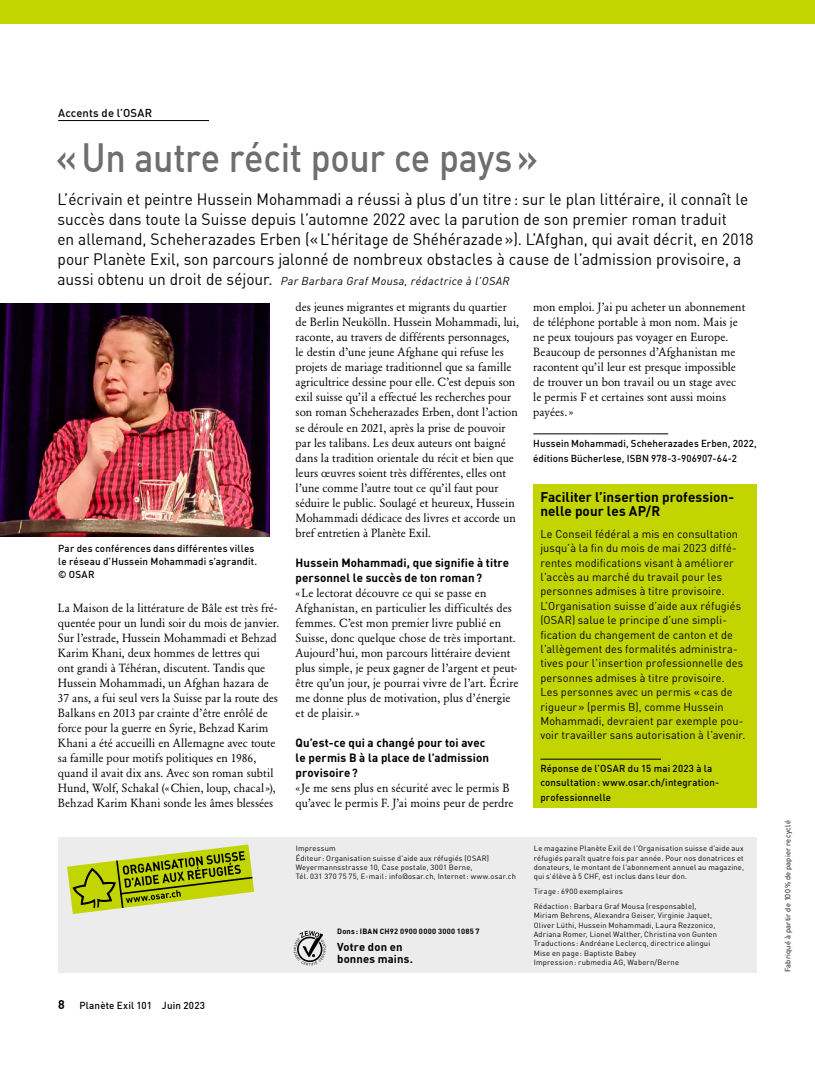
<style>
.page{position:relative;width:815px;height:1081px;background:#fff}
.page>*{position:absolute;margin:0;border:0;box-sizing:border-box;transform-origin:0 0}
.T1_Titel__fr{font:500 40px "DIN Offc";letter-spacing:-.01em;color:#6e6e6e;scale:.9 1}
.Lead__fr{font:16.25px/20px "DIN Offc";color:#000;scale:.95 1}
.Kasten_Titel__fr{font:700 13.75px/14.4px "DIN Offc";letter-spacing:.005em;color:#000}
.t1{font:700 12.5px "DIN Offc";color:#000}
.Grund__fr{font:11.75px/15px "Garamond BE Pro";letter-spacing:.005em;color:#000}
.Zwischentitel__fr{font:700 11.75px/15px "DIN Offc";letter-spacing:.01em;color:#000}
.Kasten__fr{font:11.25px/14.4px "DIN Offc";letter-spacing:.01em;color:#000}
.Lead__fr-2{font:italic 11.25px "DIN Offc";letter-spacing:.035em;color:#000}
.t2{font:700 11.25px "DIN Offc";letter-spacing:.015em;color:#000}
.Rubrik{font:500 11.25px "DIN Offc";letter-spacing:.015em;color:#000}
.Links__fr{font:500 10px/14.4px "DIN Offc";letter-spacing:.015em;color:#000}
.Bildlegende__fr{font:500 10px/13.1px "DIN Offc";letter-spacing:.02em;color:#000}
.t3{font:7.5px/9.4px "DIN Offc";letter-spacing:.025em;color:#000}
.t4{font:700 7.5px "DIN Offc";letter-spacing:.035em;color:#000}
.s1{font-style:normal;font-size:16.25px}
</style>
<div class="page">
<hr style="left:533px;top:433px;width:135px;height:1px;background:#000">
<hr style="left:58px;top:120px;width:151px;height:1px;background:#000">
<div style="left:533px;top:484px;width:224px;height:324px;background:#c2d500"></div>
<hr style="left:540px;top:759px;width:121px;height:1px;background:#000">
<img style="left:0;top:304px;width:269px;height:233px">
<div style="left:58px;top:837px;width:699px;height:136px;background:#ececec"></div>
<svg style="left:67px;top:844px;width:187px;height:70px"></svg>
<svg style="left:294px;top:930px;width:32px;height:35px"></svg>
<div style="left:0;top:0;width:815px;height:23px;background:#c2d500"></div>
<p class="Rubrik" style="left:58px;top:105px;width:96px">Accents de l’OSAR</p>
<p class="T1_Titel__fr" style="left:56px;top:132px;width:538px">«Un autre récit pour ce pays»</p>
<p class="Lead__fr" style="left:58px;top:189px;width:734px">L’écrivain et peintre Hussein Mohammadi a réussi à plus d’un titre : sur le plan littéraire, il connaît le succès dans toute la Suisse depuis l’automne 2022 avec la parution de son premier roman traduit<br>en allemand, Scheherazades Erben («L’héritage de Shéhérazade»). L’Afghan, qui avait décrit, en 2018 pour Planète Exil, son parcours jalonné de nombreux obstacles à cause de l’admission provisoire, a</p>
<p class="Lead__fr-2" style="left:58px;top:274px;width:454px"><span class="s1">aussi obtenu un droit de séjour.</span> Par Barbara Graf Mousa, rédactrice à l’OSAR</p>
<p class="Bildlegende__fr" style="left:58px;top:542px;width:200px">Par des conférences dans différentes villes le réseau d’Hussein Mohammadi s’agrandit. © OSAR</p>
<p class="Grund__fr" style="left:58px;top:600px;width:223px">La Maison de la littérature de Bâle est très fré&shy;quentée pour un lundi soir du mois de janvier.<br>Sur l’estrade, Hussein Mohammadi et Behzad Karim Khani, deux hommes de lettres qui<br>ont grandi à Téhéran, discutent. Tandis que Hussein Mohammadi, un Afghan hazara de 37 ans, a fui seul vers la Suisse par la route des Balkans en 2013 par crainte d’être enrôlé de force pour la guerre en Syrie, Behzad Karim Khani a été accueilli en Allemagne avec toute sa famille pour motifs politiques en 1986, quand il avait dix ans. Avec son roman subtil Hund, Wolf, Schakal («Chien, loup, chacal»), Behzad Karim Khani sonde les âmes blessées</p>
<p class="t1" style="left:58px;top:996px;width:8px">8</p>
<p class="Links__fr" style="left:79px;top:998px;width:127px">Planète Exil 101 Juin 2023</p>
<p class="Grund__fr" style="left:296px;top:300px;width:225px">des jeunes migrantes et migrants du quartier de Berlin Neukölln. Hussein Mohammadi, lui, raconte, au travers de différents personnages, le destin d’une jeune Afghane qui refuse les projets de mariage traditionnel que sa famille agricultrice dessine pour elle. C’est depuis son exil suisse qu’il a effectué les recherches pour son roman Scheherazades Erben, dont l’action se déroule en 2021, après la prise de pouvoir par les talibans. Les deux auteurs ont baigné dans la tradition orientale du récit et bien que leurs œuvres soient très différentes, elles ont l’une comme l’autre tout ce qu’il faut pour séduire le public. Soulagé et heureux, Hussein Mohammadi dédicace des livres et accorde un bref entretien à Planète Exil.</p>
<p class="Zwischentitel__fr" style="left:296px;top:555px;width:215px">Hussein Mohammadi, que signifie à titre personnel le succès de ton roman?</p>
<p class="Grund__fr" style="left:296px;top:585px;width:224px">«Le lectorat découvre ce qui se passe en Afghanistan, en particulier les difficultés des femmes. C’est mon premier livre publié en Suisse, donc quelque chose de très important.<br>Aujourd’hui, mon parcours littéraire devient plus simple, je peux gagner de l’argent et peut&shy;être qu’un jour, je pourrai vivre de l’art. Écrire me donne plus de motivation, plus d’énergie et de plaisir.»</p>
<p class="Zwischentitel__fr" style="left:296px;top:735px;width:195px">Qu’est-ce qui a changé pour toi avec le permis B à la place de l’admission provisoire?</p>
<p class="Grund__fr" style="left:296px;top:781px;width:219px">«Je me sens plus en sécurité avec le permis B qu’avec le permis F. J’ai moins peur de perdre</p>
<p class="Grund__fr" style="left:533px;top:300px;width:213px">mon emploi. J’ai pu acheter un abonnement de téléphone portable à mon nom. Mais je ne peux toujours pas voyager en Europe.<br>Beaucoup de personnes d’Afghanistan me racontent qu’il leur est presque impossible de trouver un bon travail ou un stage avec le permis F et certaines sont aussi moins payées.»</p>
<p class="Links__fr" style="left:533px;top:435px;width:225px;line-height:15px">Hussein Mohammadi, Scheherazades Erben, 2022, éditions Bücherlese, ISBN 978-3-906907-64-2</p>
<p class="Kasten_Titel__fr" style="left:540px;top:490px;width:195px">Faciliter l’insertion profession&shy;nelle pour les AP/R</p>
<p class="Kasten__fr" style="left:540px;top:527px;width:207px">Le Conseil fédéral a mis en consultation jusqu’à la fin du mois de mai 2023 diffé&shy;rentes modifications visant à améliorer l’accès au marché du travail pour les personnes admises à titre provisoire.<br>L’Organisation suisse d’aide aux réfugiés (OSAR) salue le principe d’une simpli&shy;fication du changement de canton et de l’allègement des formalités administra&shy;tives pour l’insertion professionnelle des personnes admises à titre provisoire.<br>Les personnes avec un permis «cas de rigueur» (permis B), comme Hussein Mohammadi, devraient par exemple pou&shy;voir travailler sans autorisation à l’avenir.</p>
<p class="Links__fr" style="left:540px;top:761px;width:180px">Réponse de l’OSAR du 15 mai 2023 à la consultation: www.osar.ch/integration&shy;professionnelle</p>
<p class="t3" style="left:296px;top:844px;width:222px">Impressum<br>Éditeur: Organisation suisse d’aide aux réfugiés (OSAR)<br>Weyermannsstrasse 10, Case postale, 3001 Berne,<br>Tél. 031 370 75 75, E-mail: info@osar.ch, Internet: www.osar.ch</p>
<p class="t3" style="left:534px;top:844px;width:212px;text-align:justify">Le magazine Planète Exil de l’Organisation suisse d’aide aux réfugiés paraît quatre fois par année. Pour nos donatrices et donateurs, le montant de l’abonnement annuel au magazine, qui s’élève à 5 CHF, est inclus dans leur don.</p>
<p class="t3" style="left:534px;top:887px;width:91px">Tirage: 6900 exemplaires</p>
<p class="t3" style="left:534px;top:901px;width:185px">Rédaction: Barbara Graf Mousa (responsable), Miriam Behrens, Alexandra Geiser, Virginie Jaquet, Oliver Lüthi, Hussein Mohammadi, Laura Rezzonico, Adriana Romer, Lionel Walther, Christina von Gunten Traductions: Andréane Leclercq, directrice alingui Mise en page: Baptiste Babey<br>Impression: rubmedia AG, Wabern/Berne</p>
<p class="t4" style="left:337px;top:926px;width:144px">Dons: IBAN CH92 0900 0000 3000 1085 7</p>
<p class="t2" style="left:337px;top:939px;width:67px">Votre don en</p>
<p class="t2" style="left:337px;top:951px;width:77px">bonnes mains.</p>
<p class="t3" style="left:783px;top:972px;width:153px;rotate:-90deg">Fabriqué à partir de 100% de papier recyclé</p>
</div>
